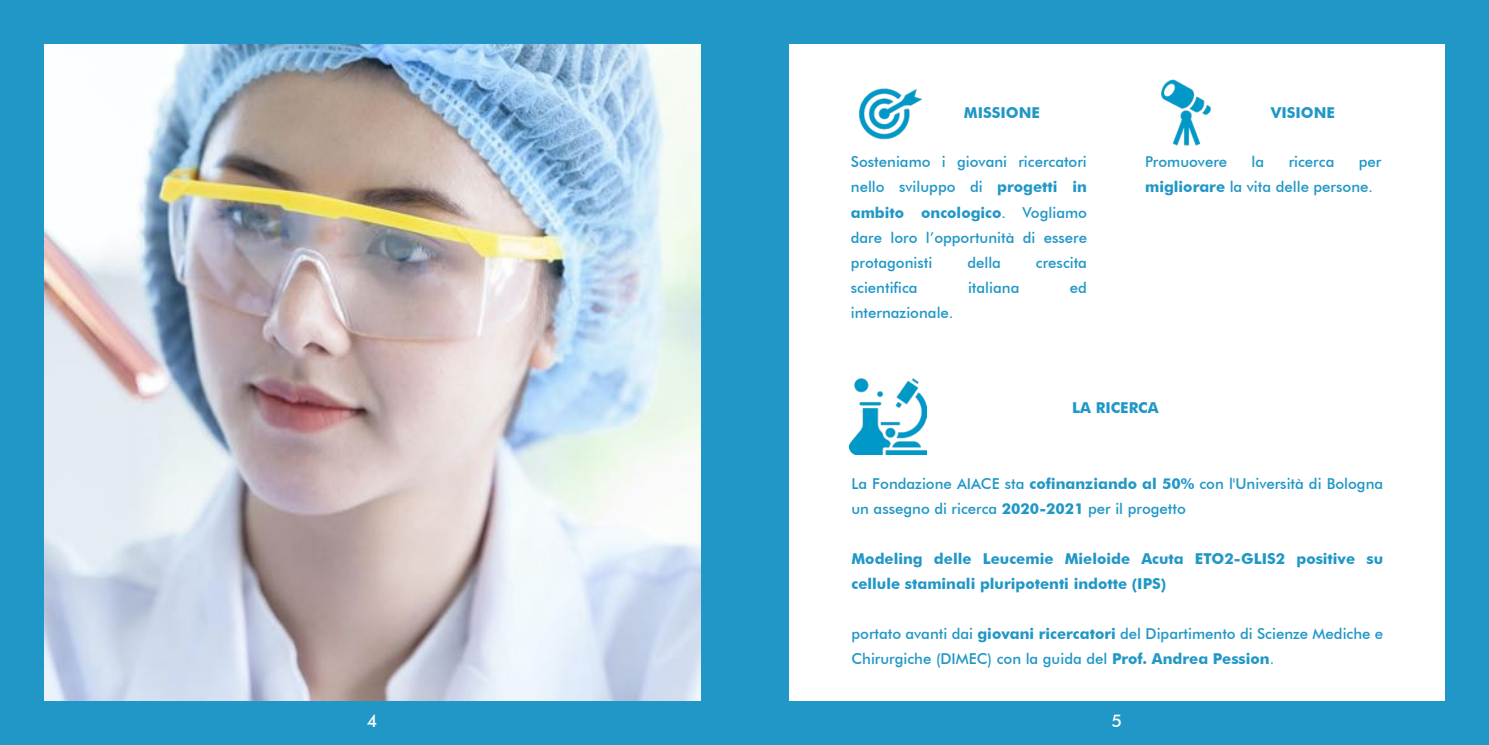
<style>
.page{position:relative;width:1489px;height:745px;background:#fff}
.page>*{position:absolute;margin:0;border:0;box-sizing:border-box;transform-origin:0 0}
.t1{font:500 17.5px "Futura BT";color:#fff}
.t2{font:500 15px/25px "Futura BT";color:#2097c6}
.t3{font:700 15px/25px "Futura BT";color:#2097c6}
.s1{font-weight:700}
</style>
<div class="page">
<div style="left:0;top:0;width:744px;height:744px;background:#2097c6"></div>
<div style="left:744px;top:0;width:744px;height:744px;background:#2097c6"></div>
<div style="left:789px;top:44px;width:655px;height:656px;background:#fff"></div>
<img style="left:849px;top:378px;width:77px;height:76px">
<img style="left:1161px;top:79px;width:50px;height:67px">
<img style="left:859px;top:88px;width:63px;height:52px">
<img style="left:44px;top:44px;width:656px;height:656px">
<p class="t3" style="left:963px;top:100px;width:78px">MISSIONE</p>
<p class="t3" style="left:1270px;top:100px;width:66px">VISIONE</p>
<p class="t2" style="left:850px;top:149px;width:238px;text-align:justify">Sosteniamo i giovani ricercatori nello sviluppo di <span class="s1">progetti in ambito oncologico</span>. Vogliamo dare loro l’opportunità di essere protagonisti</p>
<p class="t2" style="left:1145px;top:149px;width:84px">Promuovere</p>
<p class="t2" style="left:1251px;top:149px;width:14px">la</p>
<p class="t2" style="left:1288px;top:149px;width:47px">ricerca</p>
<p class="t2" style="left:1145px;top:149px;width:238px;text-indent:214px">per <span class="s1">migliorare</span> la vita delle persone.</p>
<p class="t2" style="left:967px;top:249px;width:35px">della</p>
<p class="t2" style="left:1035px;top:249px;width:53px">crescita</p>
<p class="t2" style="left:850px;top:274px;width:68px">scientifica</p>
<p class="t2" style="left:968px;top:274px;width:53px">italiana</p>
<p class="t2" style="left:1069px;top:274px;width:19px">ed</p>
<p class="t2" style="left:850px;top:299px;width:104px">internazionale.</p>
<p class="t3" style="left:1072px;top:395px;width:88px">LA RICERCA</p>
<p class="t2" style="left:851px;top:470px;width:533px">La Fondazione AIACE sta <span class="s1">cofinanziando al 50%</span> con l'Università di Bologna un assegno di ricerca <span class="s1">2020-2021</span> per il progetto</p>
<p class="t3" style="left:851px;top:545px;width:533px">Modeling delle Leucemie Mieloide Acuta ETO2-GLIS2 positive su cellule staminali pluripotenti indotte (IPS)</p>
<p class="t2" style="left:851px;top:620px;width:533px">portato avanti dai <span class="s1">giovani ricercatori</span> del Dipartimento di Scienze Mediche e<br>Chirurgiche (DIMEC) con la guida del <span class="s1">Prof. Andrea Pession</span>.</p>
<p class="t1" style="left:367px;top:710px;width:12px">4</p>
<p class="t1" style="left:1111px;top:710px;width:12px">5</p>
</div>
